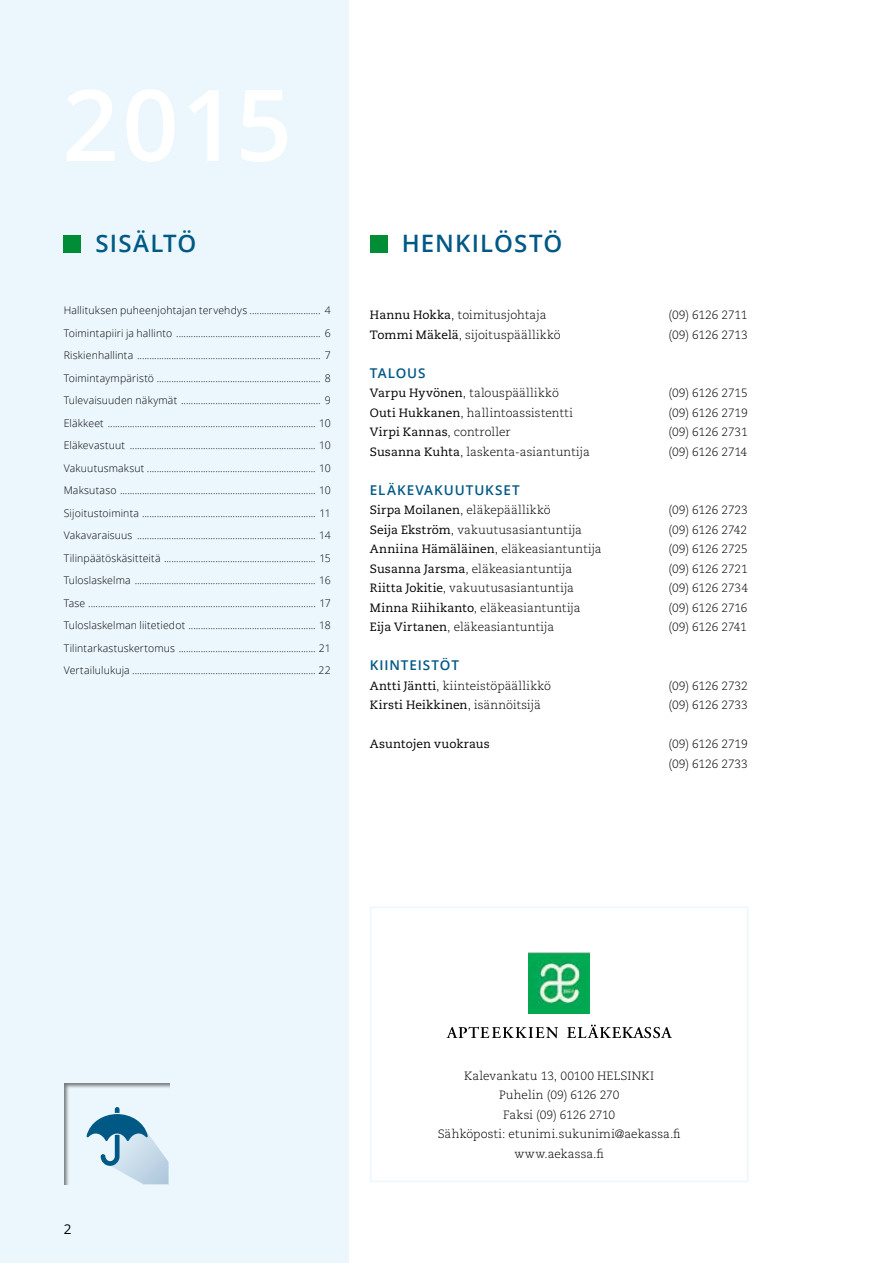
<style>
.page{position:relative;width:893px;height:1263px;background:#fff}
.page>*{position:absolute;margin:0;border:0;box-sizing:border-box;transform-origin:0 0}
.t1{font:600 24px "Open Sans";letter-spacing:.045em;color:#005885}
.t2{font:600 13.5px "Open Sans";letter-spacing:.07em;color:#005885}
.t3{font:13.5px "Open Sans";color:#000}
.t4{font:300 12px/19.5px "Caecilia LT Std";letter-spacing:.005em;color:#000}
.t5{font:300 12px "Caecilia LT Std";letter-spacing:-.015em;color:#000}
.t6{font:12px "Caecilia LT Std";letter-spacing:.015em;color:#000}
.t7{font:300 10.5px/22.5px "Open Sans";letter-spacing:.015em;color:#000;text-align:justify}
.s1{font-weight:400}
.s2{font-weight:300}
</style>
<div class="page">
<hr style="left:892px;top:0;width:1px;height:1263px;background:#ebf7fd">
<div style="left:0;top:0;width:349px;height:1263px;background:#ebf7fd"></div>
<div style="left:370px;top:906px;width:378px;height:276px;background:#fff;border:2px solid #ebf7fd"></div>
<div style="left:64px;top:1081px;width:106px;height:105px;background:#000;opacity:.5"></div>
<div style="left:64px;top:235px;width:17px;height:17px;background:#008d35"></div>
<div style="left:370px;top:235px;width:17px;height:17px;background:#008d35"></div>
<img style="left:528px;top:952px;width:61px;height:61px">
<svg style="left:446px;top:1024px;width:226px;height:14px"></svg>
<svg style="left:87px;top:1107px;width:82px;height:77px"></svg>
<h1 class="t1" style="left:96px;top:227px;width:102px">SISÄLTÖ</h1>
<h1 class="t1" style="left:402px;top:227px;width:162px">HENKILÖSTÖ</h1>
<p class="t7" style="left:64px;top:299px;width:269px">Hallituksen puheenjohtajan tervehdys ............................. 4<br>Toimintapiiri ja hallinto ........................................................... 6<br>Riskienhallinta ........................................................................... 7<br>Toimintaympäristö ................................................................... 8<br>Tulevaisuuden näkymät ......................................................... 9<br>Eläkkeet ..................................................................................... 10<br>Eläkevastuut ............................................................................ 10<br>Vakuutusmaksut ..................................................................... 10<br>Maksutaso ................................................................................ 10<br>Sijoitustoiminta ....................................................................... 11<br>Vakavaraisuus ......................................................................... 14<br>Tilinpäätöskäsitteitä .............................................................. 15<br>Tuloslaskelma .......................................................................... 16<br>Tase ............................................................................................. 17<br>Tuloslaskelman liitetiedot .................................................... 18<br>Tilintarkastuskertomus ........................................................ 21<br>Vertailulukuja ........................................................................... 22</p>
<p class="t4" style="left:370px;top:305px;width:178px"><span class="s1">Hannu Hokka</span>, toimitusjohtaja</p>
<p class="t5" style="left:668px;top:308px;width:80px">(09) 6126 2711</p>
<p class="t4" style="left:370px;top:325px;width:192px"><span class="s1">Tommi Mäkelä</span>, sijoituspäällikkö</p>
<p class="t4" style="left:668px;top:325px;width:81px">(09) 6126 2713</p>
<p class="t2" style="left:370px;top:363px;width:57px">TALOUS</p>
<p class="t4" style="left:370px;top:383px;width:190px"><span class="s1">Varpu Hyvönen</span>, talouspäällikkö</p>
<p class="t4" style="left:668px;top:383px;width:81px">(09) 6126 2715</p>
<p class="t4" style="left:370px;top:403px;width:205px"><span class="s1">Outi Hukkanen</span>, hallintoassistentti</p>
<p class="t4" style="left:668px;top:403px;width:81px">(09) 6126 2719</p>
<p class="t6" style="left:370px;top:425px;width:142px">Virpi Kannas<span class="s2">, controller</span></p>
<p class="t5" style="left:668px;top:425px;width:81px">(09) 6126 2731</p>
<p class="t4" style="left:370px;top:442px;width:221px"><span class="s1">Susanna Kuhta</span>, laskenta-asiantuntija</p>
<p class="t5" style="left:668px;top:445px;width:80px">(09) 6126 2714</p>
<p class="t2" style="left:370px;top:480px;width:151px">ELÄKEVAKUUTUKSET</p>
<p class="t4" style="left:370px;top:500px;width:182px"><span class="s1">Sirpa Moilanen</span>, eläkepäällikkö</p>
<p class="t4" style="left:668px;top:500px;width:81px">(09) 6126 2723</p>
<p class="t4" style="left:370px;top:520px;width:214px"><span class="s1">Seija Ekström</span>, vakuutusasiantuntija</p>
<p class="t4" style="left:668px;top:520px;width:80px">(09) 6126 2742</p>
<p class="t4" style="left:370px;top:539px;width:233px"><span class="s1">Anniina Hämäläinen</span>, eläkeasiantuntija</p>
<p class="t4" style="left:668px;top:539px;width:81px">(09) 6126 2725</p>
<p class="t4" style="left:370px;top:559px;width:204px"><span class="s1">Susanna Jarsma</span>, eläkeasiantuntija</p>
<p class="t4" style="left:668px;top:559px;width:81px">(09) 6126 2721</p>
<p class="t4" style="left:370px;top:578px;width:206px"><span class="s1">Riitta Jokitie</span>, vakuutusasiantuntija</p>
<p class="t4" style="left:668px;top:578px;width:81px">(09) 6126 2734</p>
<p class="t4" style="left:370px;top:598px;width:212px"><span class="s1">Minna Riihikanto</span>, eläkeasiantuntija</p>
<p class="t5" style="left:668px;top:601px;width:80px">(09) 6126 2716</p>
<p class="t4" style="left:370px;top:617px;width:186px"><span class="s1">Eija Virtanen</span>, eläkeasiantuntija</p>
<p class="t5" style="left:668px;top:620px;width:80px">(09) 6126 2741</p>
<p class="t2" style="left:370px;top:656px;width:91px">KIINTEISTÖT</p>
<p class="t4" style="left:370px;top:676px;width:183px"><span class="s1">Antti Jäntti</span>, kiinteistöpäällikkö</p>
<p class="t5" style="left:668px;top:679px;width:81px">(09) 6126 2732</p>
<p class="t6" style="left:370px;top:698px;width:172px">Kirsti Heikkinen<span class="s2">, isännöitsijä</span></p>
<p class="t4" style="left:668px;top:695px;width:81px">(09) 6126 2733</p>
<p class="t6" style="left:370px;top:737px;width:121px">Asuntojen vuokraus</p>
<p class="t4" style="left:668px;top:734px;width:81px">(09) 6126 2719 (09) 6126 2733</p>
<p class="t3" style="left:64px;top:1220px;width:9px">2</p>
<p class="t4" style="left:438px;top:1066px;width:244px;text-align:center">Kalevankatu 13, 00100 HELSINKI<br>Puhelin (09) 6126 270<br>Faksi (09) 6126 2710<br>Sähköposti: etunimi.sukunimi@aekassa.fi www.aekassa.fi</p>
</div>
